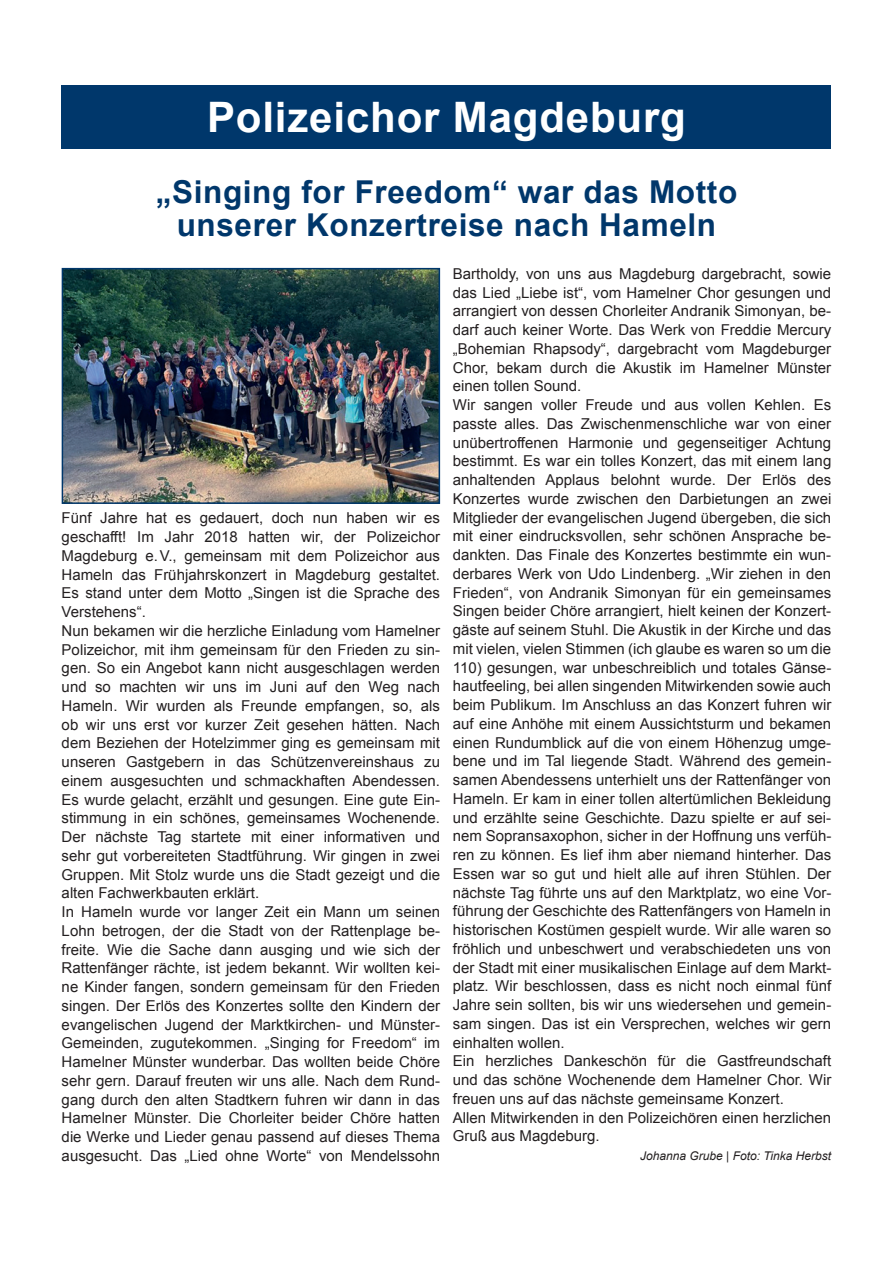
<style>
.page{position:relative;width:893px;height:1263px;background:#fff}
.page>*{position:absolute;margin:0;border:0;box-sizing:border-box;transform-origin:0 0}
.t1{font:700 42px "Arial";letter-spacing:.02em;color:#fff}
.t2{font:700 31.5px/33px "Arial";letter-spacing:.02em;color:#00376b;text-align:center}
.t3{font:15px/18.8px "Arial";color:#231f20}
.t4{font:italic 12px "Arial";color:#231f20}
</style>
<div class="page">
<div style="left:62px;top:85px;width:769px;height:64px;background:#00376b"></div>
<img style="left:65px;top:271px;width:372px;height:230px">
<div style="left:62px;top:268px;width:378px;height:236px;border:2px solid #00376b"></div>
<h1 class="t1" style="left:207px;top:90px;width:480px">Polizeichor Magdeburg</h1>
<h2 class="t2" style="left:156px;top:176px;width:583px">„Singing for Freedom“ war das Motto unserer Konzertreise nach Hameln</h2>
<p class="t3" style="left:453px;top:264px;width:380px">Bartholdy, von uns aus Magdeburg dargebracht, sowie das Lied „Liebe ist“, vom Hamelner Chor gesungen und arrangiert von dessen Chorleiter Andranik Simonyan, be&shy;darf auch keiner Worte. Das Werk von Freddie Mercury „Bohemian Rhapsody“, dargebracht vom Magdeburger Chor, bekam durch die Akustik im Hamelner Münster einen tollen Sound.<br>Wir sangen voller Freude und aus vollen Kehlen. Es passte alles. Das Zwischenmenschliche war von einer unübertroffenen Harmonie und gegenseitiger Achtung bestimmt. Es war ein tolles Konzert, das mit einem lang anhaltenden Applaus belohnt wurde. Der Erlös des Konzertes wurde zwischen den Darbietungen an zwei Mitglieder der evangelischen Jugend übergeben, die sich mit einer eindrucksvollen, sehr schönen Ansprache be&shy;dankten. Das Finale des Konzertes bestimmte ein wun&shy;derbares Werk von Udo Lindenberg. „Wir ziehen in den Frieden“, von Andranik Simonyan für ein gemeinsames Singen beider Chöre arrangiert, hielt keinen der Konzert&shy;gäste auf seinem Stuhl. Die Akustik in der Kirche und das mit vielen, vielen Stimmen (ich glaube es waren so um die 110) gesungen, war unbeschreiblich und totales Gänse&shy;hautfeeling, bei allen singenden Mitwirkenden sowie auch beim Publikum. Im Anschluss an das Konzert fuhren wir auf eine Anhöhe mit einem Aussichtsturm und bekamen einen Rundumblick auf die von einem Höhenzug umge&shy;bene und im Tal liegende Stadt. Während des gemein&shy;samen Abendessens unterhielt uns der Rattenfänger von Hameln. Er kam in einer tollen altertümlichen Bekleidung und erzählte seine Geschichte. Dazu spielte er auf sei&shy;nem Sopransaxophon, sicher in der Hoffnung uns verfüh&shy;ren zu können. Es lief ihm aber niemand hinterher. Das Essen war so gut und hielt alle auf ihren Stühlen. Der nächste Tag führte uns auf den Marktplatz, wo eine Vor&shy;führung der Geschichte des Rattenfängers von Hameln in historischen Kostümen gespielt wurde. Wir alle waren so fröhlich und unbeschwert und verabschiedeten uns von der Stadt mit einer musikalischen Einlage auf dem Markt&shy;platz. Wir beschlossen, dass es nicht noch einmal fünf Jahre sein sollten, bis wir uns wiedersehen und gemein&shy;sam singen. Das ist ein Versprechen, welches wir gern einhalten wollen.<br>Ein herzliches Dankeschön für die Gastfreundschaft und das schöne Wochenende dem Hamelner Chor. Wir freuen uns auf das nächste gemeinsame Konzert.<br>Allen Mitwirkenden in den Polizeichören einen herzlichen Gruß aus Magdeburg.</p>
<p class="t4" style="left:640px;top:1148px;width:193px">Johanna Grube | Foto: Tinka Herbst</p>
<p class="t3" style="left:62px;top:509px;width:380px">Fünf Jahre hat es gedauert, doch nun haben wir es geschafft! Im Jahr 2018 hatten wir, der Polizeichor Magdeburg e.V., gemeinsam mit dem Polizeichor aus Hameln das Frühjahrskonzert in Magdeburg gestaltet.<br>Es stand unter dem Motto „Singen ist die Sprache des Verstehens“.<br>Nun bekamen wir die herzliche Einladung vom Hamelner Polizeichor, mit ihm gemeinsam für den Frieden zu sin&shy;gen. So ein Angebot kann nicht ausgeschlagen werden und so machten wir uns im Juni auf den Weg nach Hameln. Wir wurden als Freunde empfangen, so, als ob wir uns erst vor kurzer Zeit gesehen hätten. Nach dem Beziehen der Hotelzimmer ging es gemeinsam mit unseren Gastgebern in das Schützenvereinshaus zu einem ausgesuchten und schmackhaften Abendessen.<br>Es wurde gelacht, erzählt und gesungen. Eine gute Ein&shy;stimmung in ein schönes, gemeinsames Wochenende.<br>Der nächste Tag startete mit einer informativen und sehr gut vorbereiteten Stadtführung. Wir gingen in zwei Gruppen. Mit Stolz wurde uns die Stadt gezeigt und die alten Fachwerkbauten erklärt.<br>In Hameln wurde vor langer Zeit ein Mann um seinen Lohn betrogen, der die Stadt von der Rattenplage be&shy;freite. Wie die Sache dann ausging und wie sich der Rattenfänger rächte, ist jedem bekannt. Wir wollten kei&shy;ne Kinder fangen, sondern gemeinsam für den Frieden singen. Der Erlös des Konzertes sollte den Kindern der evangelischen Jugend der Marktkirchen- und Münster-Gemeinden, zugutekommen. „Singing for Freedom“ im Hamelner Münster wunderbar. Das wollten beide Chöre sehr gern. Darauf freuten wir uns alle. Nach dem Rund&shy;gang durch den alten Stadtkern fuhren wir dann in das Hamelner Münster. Die Chorleiter beider Chöre hatten die Werke und Lieder genau passend auf dieses Thema ausgesucht. Das „Lied ohne Worte“ von Mendelssohn</p>
</div>
